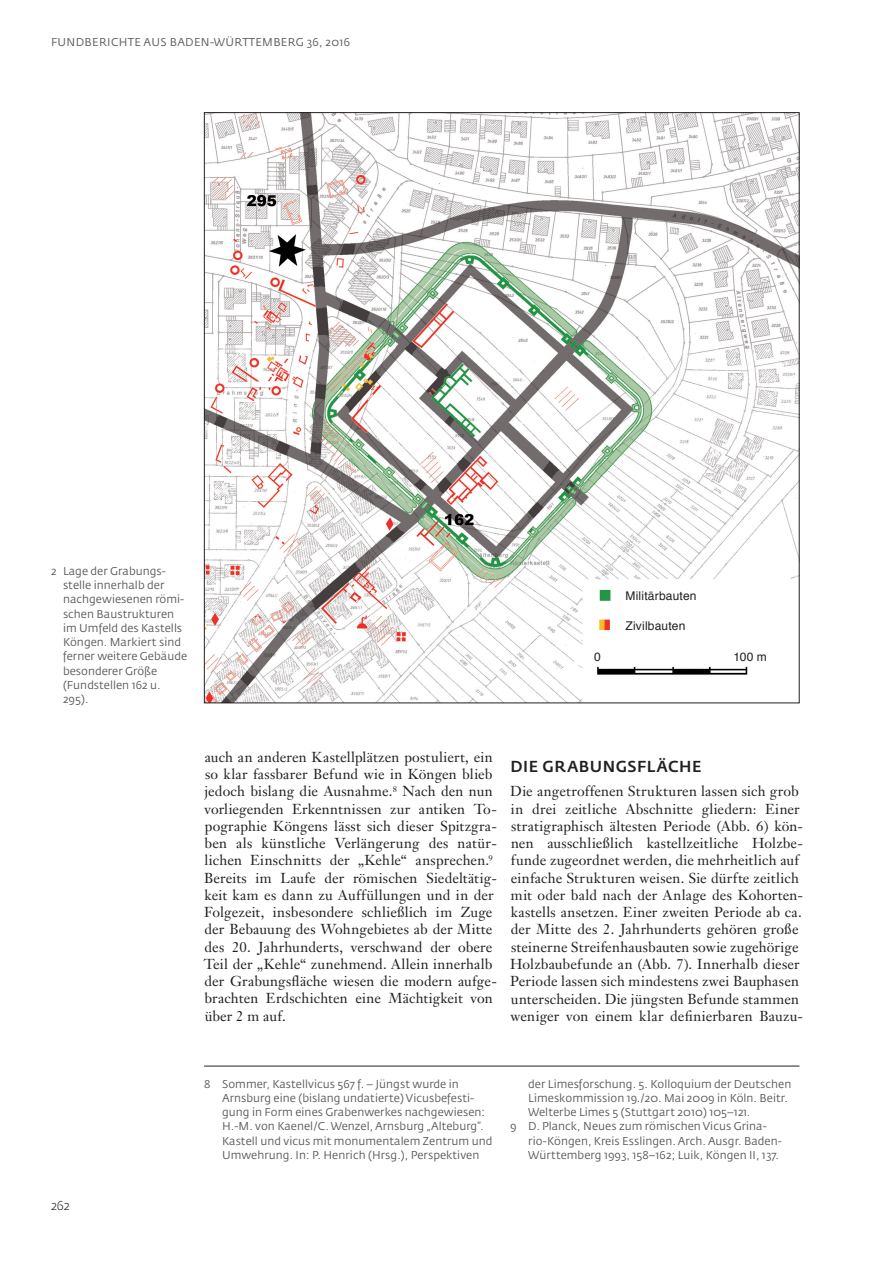
<style>
.page{position:relative;width:893px;height:1263px;background:#fff}
.page>*{position:absolute;margin:0;border:0;box-sizing:border-box;transform-origin:0 0}
.t1{font:500 15.75px "Fedra Sans Pro";letter-spacing:.03em;color:#231f20}
.t2{font:14.25px/17.2px "Janson Text LT";letter-spacing:.01em;color:#231f20}
.t3{font:300 12.75px "Fedra Sans Pro";color:#231f20}
.t4{font:12px "Helvetica";letter-spacing:.015em;color:#231f20}
.t5{font:11.25px/14.2px "Fedra Sans Pro";letter-spacing:.005em;color:#57585a}
.t6{font:11.25px "Fedra Sans Pro";letter-spacing:.03em;color:#57585a}
</style>
<div class="page">
<img style="left:206px;top:114px;width:591px;height:587px">
<hr style="left:204px;top:1066px;width:595px;height:1px;background:#231f20">
<div style="left:625px;top:584px;width:129px;height:53px;background:#fff"></div>
<div style="left:574px;top:647px;width:213px;height:18px;background:#fff"></div>
<p class="t6" style="left:51px;top:35px;width:301px">FUNDBERICHTE AUS BADEN-WÜRTTEMBERG 36, 2016</p>
<p class="t5" style="left:63px;top:564px;width:126px;text-indent:-12px">2 Lage der Grabungs&shy;stelle innerhalb der nachgewiesenen römi&shy;schen Baustrukturen im Umfeld des Kastells<br>Köngen. Markiert sind ferner weitere Gebäude besonderer Größe (Fundstellen 162 u.<br>295).</p>
<p class="t4" style="left:625px;top:589px;width:73px">Militärbauten</p>
<p class="t4" style="left:625px;top:618px;width:61px">Zivilbauten</p>
<p class="t4" style="left:594px;top:649px;width:8px">0</p>
<p class="t4" style="left:733px;top:649px;width:35px">100 m</p>
<p class="t2" style="left:204px;top:748px;width:295px">auch an anderen Kastellplätzen postuliert, ein so klar fassbarer Befund wie in Köngen blieb jedoch bislang die Ausnahme.<sup>8</sup> Nach den nun vorliegenden Erkenntnissen zur antiken To&shy;pographie Köngens lässt sich dieser Spitzgra&shy;ben als künstliche Verlängerung des natür&shy;lichen Einschnitts der „Kehle“ ansprechen.<sup>9<br></sup>Bereits im Laufe der römischen Siedeltätig&shy;keit kam es dann zu Auffüllungen und in der Folgezeit, insbesondere schließlich im Zuge der Bebauung des Wohngebietes ab der Mitte des 20. Jahrhunderts, verschwand der obere Teil der „Kehle“ zunehmend. Allein innerhalb der Grabungsfläche wiesen die modern aufge&shy;brachten Erdschichten eine Mächtigkeit von über 2 m auf.</p>
<p class="t1" style="left:511px;top:756px;width:192px">DIE GRABUNGSFLÄCHE</p>
<p class="t2" style="left:510px;top:783px;width:294px">Die angetroffenen Strukturen lassen sich grob in drei zeitliche Abschnitte gliedern: Einer stratigraphisch ältesten Periode (Abb. 6) kön&shy;nen ausschließlich kastellzeitliche Holzbe&shy;funde zugeordnet werden, die mehrheitlich auf einfache Strukturen weisen. Sie dürfte zeitlich mit oder bald nach der Anlage des Kohorten&shy;kastells ansetzen. Einer zweiten Periode ab ca. der Mitte des 2. Jahrhunderts gehören große steinerne Streifenhausbauten sowie zugehörige Holzbaubefunde an (Abb. 7). Innerhalb dieser Periode lassen sich mindestens zwei Bauphasen unterscheiden. Die jüngsten Befunde stammen weniger von einem klar definierbaren Bauzu-</p>
<p class="t3" style="left:51px;top:1198px;width:20px">262</p>
<p class="t5" style="left:222px;top:1076px;width:272px;text-indent:-18px">8 Sommer, Kastellvicus 567 f. – Jüngst wurde in Arnsburg eine (bislang undatierte) Vicusbefesti&shy;gung in Form eines Grabenwerkes nachgewiesen:<br>H.-M. von Kaenel/C. Wenzel, Arnsburg „Alteburg“.<br>Kastell und vicus mit monumentalem Zentrum und Umwehrung. In: P. Henrich (Hrsg.), Perspektiven</p>
<p class="t5" style="left:528px;top:1076px;width:265px">der Limesforschung. 5. Kolloquium der Deutschen</p>
<p class="t5" style="left:528px;top:1091px;width:259px">Limeskommission 19./20. Mai 2009 in Köln. Beitr.</p>
<p class="t5" style="left:528px;top:1105px;width:221px">Welterbe Limes 5 (Stuttgart 2010) 105–121.</p>
<p class="t5" style="left:510px;top:1119px;width:258px">9 D. Planck, Neues zum römischen Vicus Grina-</p>
<p class="t5" style="left:528px;top:1133px;width:255px">rio-Köngen, Kreis Esslingen. Arch. Ausgr. Baden-</p>
<p class="t5" style="left:528px;top:1148px;width:250px">Württemberg 1993, 158–162; Luik, Köngen II, 137.</p>
</div>
